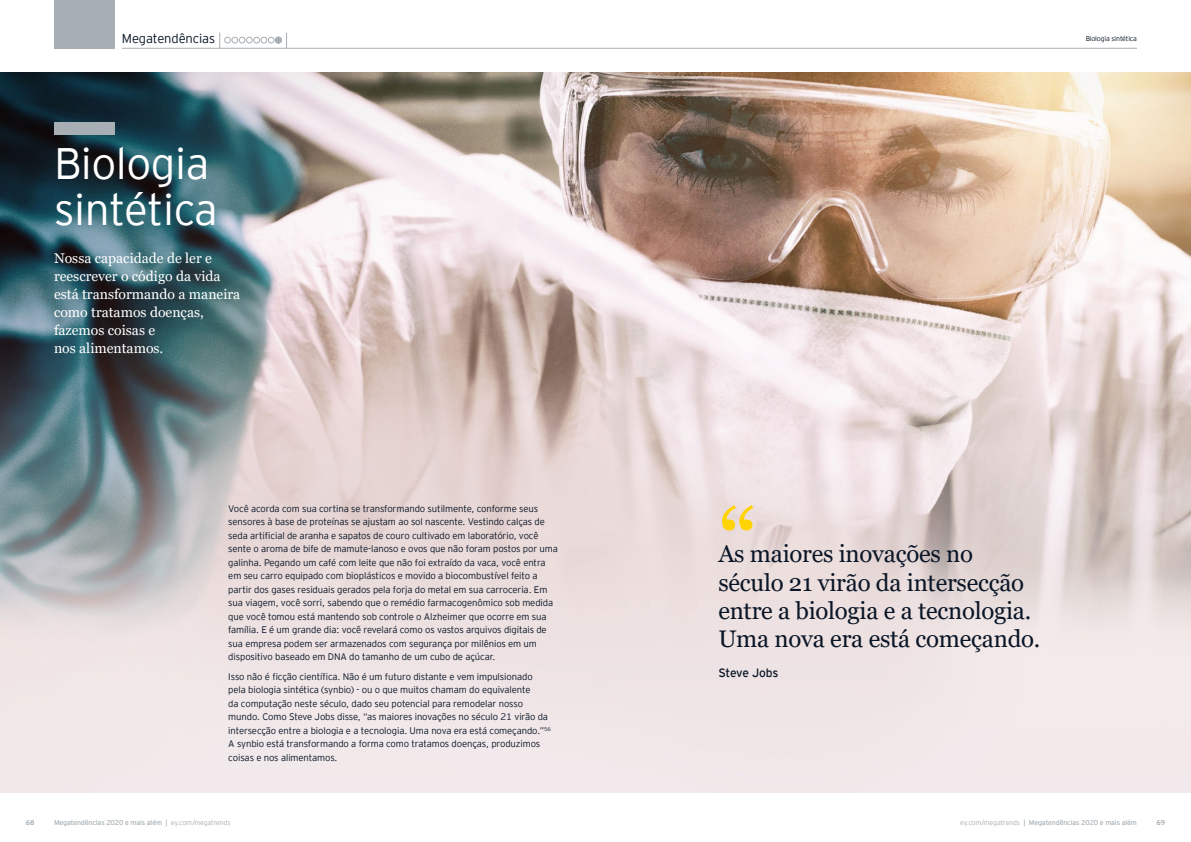
<style>
.page{position:relative;width:1191px;height:842px;background:#fff}
.page>*{position:absolute;margin:0;border:0;box-sizing:border-box;transform-origin:0 0}
.t1{font:96px "Georgia";color:#ffd400}
.t2{font:300 44px/46px "EY Interstate";letter-spacing:-.01em;color:#fff}
.t3{font:24px/28px "Georgia";letter-spacing:-.01em;color:#0a1627}
.t4{font:14px/18px "Georgia Pro";color:#fff}
.t5{font:300 13px "EY Interstate";letter-spacing:-.01em;color:#0a1627}
.t6{font:12px "EY Interstate";letter-spacing:-.025em;color:#0a1627}
.t7{font:300 9.5px/13.5px "EY Interstate";letter-spacing:-.01em;color:#0a1627}
.t8{font:7px "EY Interstate";letter-spacing:-.02em;color:#a7afb5}
.t9{font:300 7px "EY Interstate";letter-spacing:-.02em;color:#0a1627}
.t10{font:700 7px "EY Interstate";color:#a7afb5}
.s1{font-weight:300}
</style>
<div class="page">
<img style="left:0;top:72px;width:1191px;height:720px">
<div style="left:54px;top:0;width:60px;height:48px;background:#a7afb5"></div>
<hr style="left:122px;top:48px;width:1015px;height:1px;background:#a7afb5">
<div style="left:224px;top:37px;width:7px;height:6px;border:1px solid #a7afb5;border-radius:50%"></div>
<svg style="left:232px;top:37px;width:20px;height:6px"></svg>
<div style="left:253px;top:37px;width:7px;height:6px;border:1px solid #a7afb5;border-radius:50%"></div>
<svg style="left:219px;top:33px;width:1px;height:15px"></svg>
<svg style="left:261px;top:33px;width:26px;height:15px"></svg>
<div style="left:54px;top:122px;width:60px;height:13px;background:#a7afb5"></div>
<h3 class="t5" style="left:122px;top:29px;width:95px">Megatendências</h3>
<p class="t9" style="left:1085px;top:33px;width:53px">Biologia sintética</p>
<h2 class="t2" style="left:54px;top:138px;width:165px">Biologia sintética</h2>
<h3 class="t4" style="left:54px;top:249px;width:188px">Nossa capacidade de ler e reescrever o código da vida está transformando a maneira como tratamos doenças, fazemos coisas e<br>nos alimentamos.</h3>
<p class="t7" style="left:228px;top:501px;width:331px">Você acorda com sua cortina se transformando sutilmente, conforme seus sensores à base de proteínas se ajustam ao sol nascente. Vestindo calças de seda artificial de aranha e sapatos de couro cultivado em laboratório, você sente o aroma de bife de mamute-lanoso e ovos que não foram postos por uma galinha. Pegando um café com leite que não foi extraído da vaca, você entra em seu carro equipado com bioplásticos e movido a biocombustível feito a partir dos gases residuais gerados pela forja do metal em sua carroceria. Em sua viagem, você sorri, sabendo que o remédio farmacogenômico sob medida que você tomou está mantendo sob controle o Alzheimer que ocorre em sua família. E é um grande dia: você revelará como os vastos arquivos digitais de sua empresa podem ser armazenados com segurança por milênios em um dispositivo baseado em DNA do tamanho de um cubo de açúcar.</p>
<p class="t7" style="left:228px;top:669px;width:324px">Isso não é ficção científica. Não é um futuro distante e vem impulsionado pela biologia sintética (synbio) - ou o que muitos chamam do equivalente<br>da computação neste século, dado seu potencial para remodelar nosso mundo. Como Steve Jobs disse, “as maiores inovações no século 21 virão da intersecção entre a biologia e a tecnologia. Uma nova era está começando.”<sup>56<br></sup>A synbio está transformando a forma como tratamos doenças, produzimos coisas e nos alimentamos.</p>
<h1 class="t1" style="left:718px;top:485px;width:41px">“</h1>
<h3 class="t3" style="left:718px;top:541px;width:323px">As maiores inovações no século 21 virão da intersecção entre a biologia e a tecnologia.<br>Uma nova era está começando.</h3>
<p class="t6" style="left:718px;top:664px;width:62px">Steve Jobs</p>
<p class="t10" style="left:26px;top:817px;width:10px">68</p>
<p class="t8" style="left:54px;top:817px;width:178px">Megatendências 2020 e mais além | <span class="s1">ey.com/megatrends</span></p>
<p class="t8" style="left:960px;top:817px;width:178px"><span class="s1">ey.com/megatrends</span> | Megatendências 2020 e mais além</p>
<p class="t10" style="left:1156px;top:817px;width:10px">69</p>
</div>
